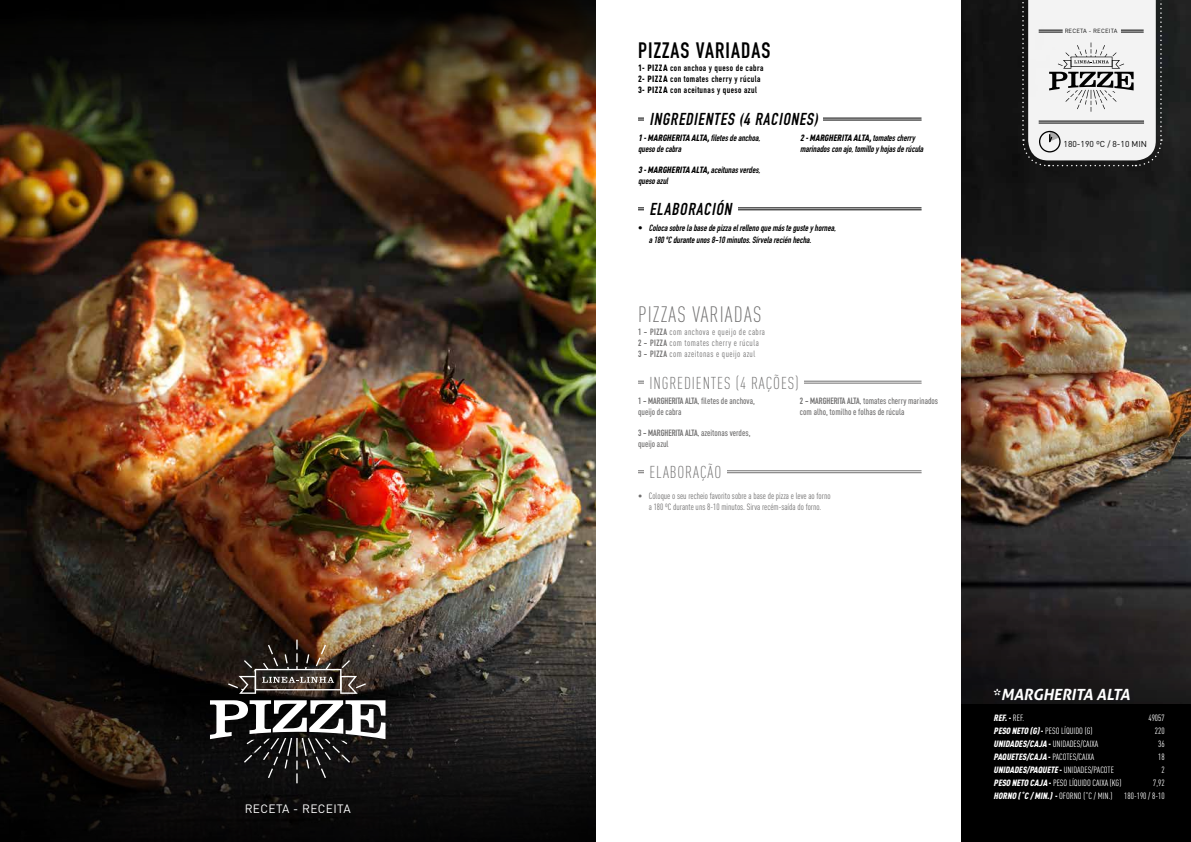
<style>
.page{position:relative;width:1191px;height:842px;background:#fff}
.page>*{position:absolute;margin:0;border:0;box-sizing:border-box;transform-origin:0 0}
.t1{font:700 22px "DIN Condensed";letter-spacing:.05em;color:#000}
.t2{font:300 22px "DIN Cond";letter-spacing:.05em;color:#706f6f}
.t3{font:italic 700 17px "DIN Condensed";color:#000}
.t4{font:300 17px "DIN Cond";letter-spacing:.05em;color:#706f6f}
.t5{font:italic 700 15.4px "Aller";color:#fff}
.t6{font:12px "DIN";letter-spacing:.03em;color:#fff}
.t7{font:italic 700 9px/12px "DIN Condensed";color:#000}
.t8{font:9px "DIN Cond";color:#fff}
.t9{font:9px/11px "DIN Cond";color:#706f6f;text-align:center}
.t10{font:italic 900 9px "DIN Cond";color:#000}
.t11{font:500 9px/11px "DIN Cond";color:#706f6f}
.t12{font:9px/10.8px "DIN Cond";letter-spacing:.05em;color:#706f6f}
.t13{font:700 9px/10.8px "DIN Condensed";letter-spacing:.05em;color:#000}
.t14{font:italic 900 9px "DIN Cond";color:#fff}
.t15{font:700 9px "DIN Condensed";color:#706f6f}
.t16{font:8.5px "DIN";color:#000}
.t17{font:6px "DIN";letter-spacing:.03em;color:#000}
.s1{font-family:"DIN Cond";font-weight:900}
.s2{font-family:"DIN Condensed";font-weight:700}
.s3{font-style:normal}
.s4{font-family:"DIN Cond";font-weight:500}
.s5{font-weight:400;font-style:normal}
.s6{font-weight:900;font-style:italic}
.s7{font-weight:900}
</style>
<div class="page">
<img style="left:961px;top:0;width:230px;height:490px">
<img style="left:0;top:170px;width:595px;height:391px">
<img style="left:0;top:561px;width:595px;height:170px">
<img style="left:0;top:0;width:595px;height:170px">
<hr style="left:638px;top:207px;width:283px;height:1px;background:#000">
<hr style="left:638px;top:209px;width:283px;height:1px;background:#000">
<div style="left:644px;top:197px;width:94px;height:23px;background:#fff"></div>
<hr style="left:638px;top:470px;width:283px;height:1px;background:#706f6f">
<hr style="left:638px;top:472px;width:283px;height:1px;background:#706f6f">
<div style="left:644px;top:461px;width:82px;height:22px;background:#fff"></div>
<svg style="left:0;top:731px;width:595px;height:111px;background:#0e0c0b"></svg>
<svg style="left:961px;top:490px;width:230px;height:352px;background:#181616"></svg>
<hr style="left:638px;top:118px;width:283px;height:1px;background:#000">
<hr style="left:638px;top:120px;width:283px;height:1px;background:#000">
<div style="left:644px;top:108px;width:178px;height:22px;background:#fff"></div>
<hr style="left:638px;top:381px;width:283px;height:1px;background:#706f6f">
<hr style="left:638px;top:383px;width:283px;height:1px;background:#706f6f">
<div style="left:644px;top:371px;width:160px;height:22px;background:#fff"></div>
<svg style="left:210px;top:700px;width:175px;height:83px"></svg>
<img style="left:228px;top:639px;width:138px;height:55px">
<svg style="left:1021px;top:0;width:141px;height:167px"></svg>
<h3 class="t6" style="left:245px;top:802px;width:108px">RECETA - RECEITA</h3>
<h1 class="t1" style="left:638px;top:36px;width:134px">PIZZAS VARIADAS</h1>
<p class="t13" style="left:638px;top:63px;width:127px"><span class="s1">1- PIZZA</span> con anchoa y queso de cabra<br><span class="s1">2- PIZZA</span> con tomates cherry y rúcula<br><span class="s1">3- PIZZA</span> con aceitunas y queso azul</p>
<h2 class="t3" style="left:649px;top:108px;width:174px">INGREDIENTES (4 RACIONES)</h2>
<p class="t10" style="left:638px;top:133px;width:126px">1-MARGHERITA ALTA,<span class="s2">filetesdeanchoa,</span></p>
<p class="t7" style="left:638px;top:143px;width:47px">quesodecabra</p>
<p class="t10" style="left:638px;top:164px;width:126px">3-MARGHERITA ALTA,<span class="s2">aceitunasverdes,</span></p>
<p class="t7" style="left:638px;top:175px;width:34px">quesoazul</p>
<h2 class="t3" style="left:649px;top:197px;width:87px">ELABORACIÓN</h2>
<p class="t10" style="left:800px;top:133px;width:119px">2-MARGHERITA ALTA,<span class="s2">tomatescherry</span></p>
<p class="t7" style="left:800px;top:143px;width:127px">marinadosconajo,tomilloyhojasderúcula</p>
<p class="t7" style="left:649px;top:221px;width:191px;text-indent:-11px"><span class="s3">•</span> Colocasobrelabasedepizzaelrellenoquemástegusteyhornea, a180ºCduranteunos8-10minutos.Sírvelareciénhecha.</p>
<h1 class="t2" style="left:638px;top:302px;width:125px">PIZZAS VARIADAS</h1>
<p class="t12" style="left:638px;top:326px;width:129px"><span class="s2">1 - PIZZA</span> com anchova e queijo de cabra<br><span class="s2">2 - PIZZA</span> com tomates cherry e rúcula<br><span class="s2">3 - PIZZA</span> com azeitonas e queijo azul</p>
<h2 class="t4" style="left:649px;top:373px;width:151px">INGREDIENTES (4 RAÇÕES)</h2>
<p class="t15" style="left:638px;top:395px;width:118px">1 - MARGHERITA ALTA, <span class="s4">filetes de anchova,</span></p>
<p class="t11" style="left:638px;top:406px;width:45px">queijo de cabra</p>
<p class="t11" style="left:800px;top:395px;width:140px"><span class="s2">2 - MARGHERITA ALTA,</span> tomates cherry marinados com alho, tomilho e folhas de rúcula</p>
<p class="t15" style="left:638px;top:427px;width:114px">3 - MARGHERITA ALTA, <span class="s4">azeitonas verdes,</span></p>
<p class="t11" style="left:638px;top:438px;width:32px">queijo azul</p>
<h2 class="t4" style="left:649px;top:463px;width:73px">ELABORAÇÃO</h2>
<p class="t9" style="left:638px;top:491px;width:194px">• Coloque o seu recheio favorito sobre a base de pizza e leve ao forno a 180 ºC durante uns 8-10 minutos. Sirva recém-saída do forno.</p>
<p class="t17" style="left:1064px;top:27px;width:55px">RECETA - RECEITA</p>
<p class="t16" style="left:1063px;top:138px;width:85px">180-190 ºC / 8-10 MIN</p>
<h3 class="t5" style="left:993px;top:685px;width:141px"><span class="s3">*</span> MARGHERITA ALTA</h3>
<p class="t14" style="left:993px;top:712px;width:32px">REF.<span class="s3">-</span> <span class="s5">R E F.</span></p>
<p class="t8" style="left:1148px;top:712px;width:18px">49057</p>
<p class="t8" style="left:993px;top:725px;width:100px"><span class="s6">PESO NETO (G)</span><span class="s7">-</span> PESO LÍQUIDO (G)</p>
<p class="t8" style="left:1155px;top:725px;width:11px">220</p>
<p class="t8" style="left:993px;top:738px;width:106px"><span class="s6">UNIDADES/CAJA</span> <span class="s7">-</span> UNIDADES/CAIXA</p>
<p class="t8" style="left:1158px;top:738px;width:8px">36</p>
<p class="t14" style="left:993px;top:751px;width:102px">PAQUETES/CAJA <span class="s3">-</span> <span class="s5">PACOTES/CAIXA</span></p>
<p class="t8" style="left:1158px;top:751px;width:8px">18</p>
<p class="t14" style="left:993px;top:764px;width:122px">UNIDADES/PAQUETE<span class="s3">-</span> <span class="s5">U N I D A D E S / P A C O T E</span></p>
<p class="t8" style="left:1161px;top:764px;width:5px">2</p>
<p class="t8" style="left:993px;top:777px;width:129px"><span class="s6">PESO NETO CAJA</span> <span class="s7">-</span> PESO LÍQUIDO CAIXA (KG)</p>
<p class="t8" style="left:1153px;top:777px;width:13px">7,92</p>
<p class="t8" style="left:993px;top:790px;width:120px"><span class="s6">HORNO (˚C /MIN.)</span> <span class="s7">-</span> OFORNO (˚C / MIN.)</p>
<p class="t8" style="left:1124px;top:790px;width:42px">180-190 / 8-10</p>
</div>
